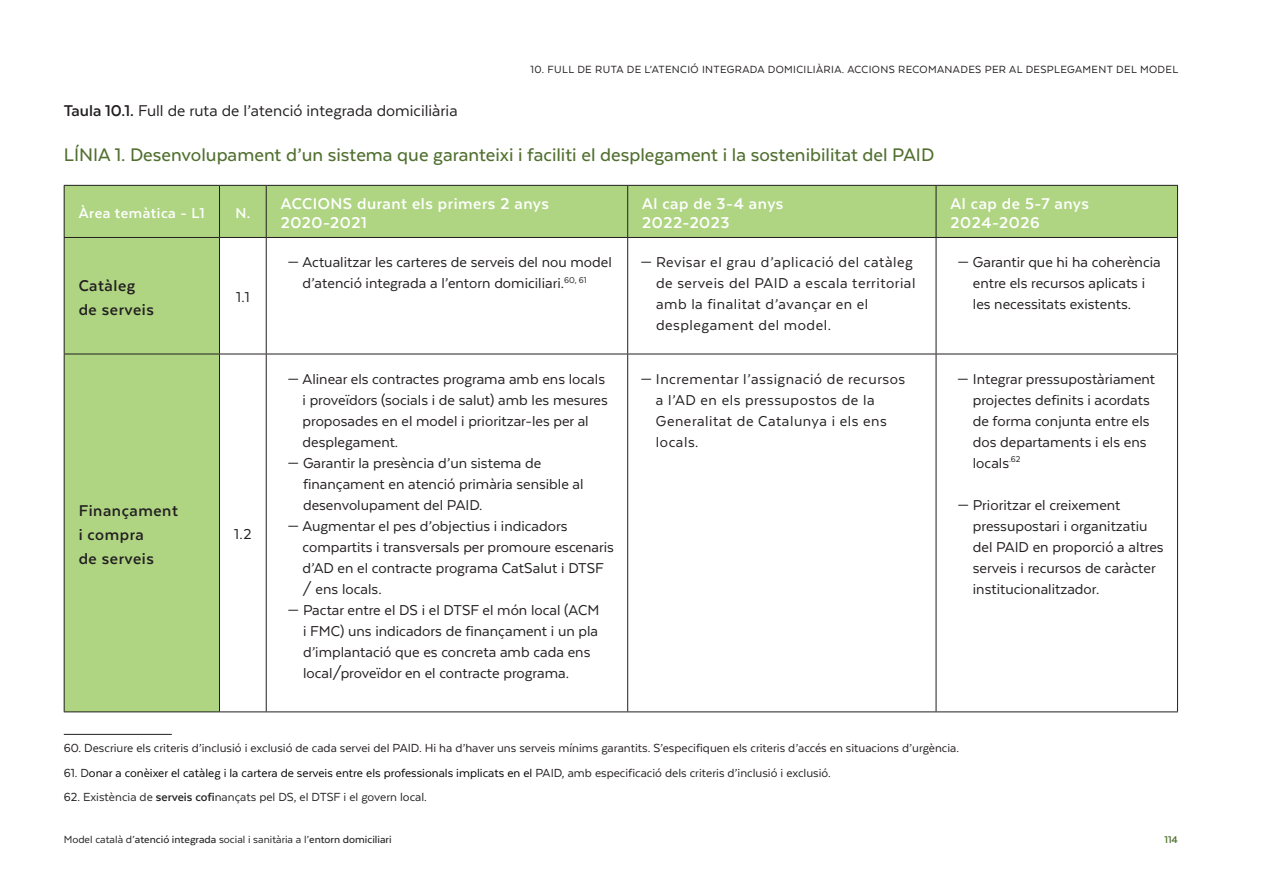
<style>
.page{position:relative;width:1263px;height:893px;background:#fff}
.page>*{position:absolute;margin:0;border:0;box-sizing:border-box;transform-origin:0 0}
.t1{font:500 21px "Texta";color:#517030}
.t2{font:700 18px/19.5px "Texta";letter-spacing:.03em;color:#fff}
.t3{font:18px "Texta";color:#231f20}
.t4{font:700 18px/24px "Texta";letter-spacing:.03em;color:#231f20}
.t5{font:16.5px/21px "Texta";color:#231f20}
.t6{font:16.5px/21px "Texta";letter-spacing:.03em;color:#231f20}
.t7{font:700 16.5px "Texta";letter-spacing:.03em;color:#fff}
.t8{font:13.5px "Texta";color:#231f20}
.t9{font:13.5px "Texta";color:#000}
.t10{font:13.5px "Texta";color:#262626}
.t11{font:12px "Texta";letter-spacing:.03em;color:#231f20}
.t12{font:500 12px "Texta";color:#231f20}
.t13{font:700 11.25px "Texta";color:#517030}
.s1{font-weight:700}
.s2{color:#231f20}
.s3{font-weight:400}
</style>
<div class="page">
<div style="left:64px;top:185px;width:155px;height:52px;background:#afd583"></div>
<div style="left:219px;top:185px;width:47px;height:52px;background:#afd583"></div>
<div style="left:266px;top:185px;width:362px;height:52px;background:#afd583"></div>
<div style="left:628px;top:185px;width:308px;height:52px;background:#afd583"></div>
<div style="left:936px;top:185px;width:241px;height:52px;background:#afd583"></div>
<div style="left:64px;top:237px;width:155px;height:117px;background:#afd583"></div>
<div style="left:64px;top:354px;width:155px;height:358px;background:#afd583"></div>
<hr style="left:219px;top:186px;width:1px;height:51px;background:#231f20">
<hr style="left:266px;top:186px;width:1px;height:51px;background:#231f20">
<hr style="left:627px;top:186px;width:1px;height:51px;background:#231f20">
<hr style="left:936px;top:186px;width:1px;height:51px;background:#231f20">
<hr style="left:219px;top:238px;width:1px;height:116px;background:#231f20">
<hr style="left:266px;top:238px;width:1px;height:116px;background:#231f20">
<hr style="left:627px;top:238px;width:1px;height:116px;background:#231f20">
<hr style="left:936px;top:238px;width:1px;height:116px;background:#231f20">
<hr style="left:64px;top:354px;width:155px;height:1px;background:#231f20">
<hr style="left:219px;top:354px;width:47px;height:1px;background:#231f20">
<hr style="left:219px;top:354px;width:1px;height:357px;background:#231f20">
<hr style="left:266px;top:354px;width:362px;height:1px;background:#231f20">
<hr style="left:266px;top:354px;width:1px;height:357px;background:#231f20">
<hr style="left:628px;top:354px;width:308px;height:1px;background:#231f20">
<hr style="left:627px;top:354px;width:1px;height:357px;background:#231f20">
<hr style="left:936px;top:354px;width:242px;height:1px;background:#231f20">
<hr style="left:936px;top:354px;width:1px;height:357px;background:#231f20">
<hr style="left:64px;top:711px;width:155px;height:1px;background:#231f20">
<hr style="left:219px;top:711px;width:47px;height:1px;background:#231f20">
<hr style="left:266px;top:711px;width:362px;height:1px;background:#231f20">
<hr style="left:628px;top:711px;width:308px;height:1px;background:#231f20">
<hr style="left:936px;top:711px;width:242px;height:1px;background:#231f20">
<hr style="left:1177px;top:238px;width:1px;height:116px;background:#231f20">
<hr style="left:1177px;top:354px;width:1px;height:357px;background:#231f20">
<hr style="left:64px;top:238px;width:1px;height:116px;background:#231f20">
<hr style="left:64px;top:354px;width:1px;height:357px;background:#231f20">
<hr style="left:64px;top:185px;width:155px;height:1px;background:#231f20">
<hr style="left:64px;top:186px;width:1px;height:51px;background:#231f20">
<hr style="left:219px;top:185px;width:47px;height:1px;background:#231f20">
<hr style="left:266px;top:185px;width:362px;height:1px;background:#231f20">
<hr style="left:628px;top:185px;width:308px;height:1px;background:#231f20">
<hr style="left:936px;top:185px;width:242px;height:1px;background:#231f20">
<hr style="left:1177px;top:186px;width:1px;height:51px;background:#231f20">
<hr style="left:219px;top:237px;width:47px;height:1px;background:#231f20">
<hr style="left:266px;top:237px;width:362px;height:1px;background:#231f20">
<hr style="left:628px;top:237px;width:308px;height:1px;background:#231f20">
<hr style="left:936px;top:237px;width:242px;height:1px;background:#231f20">
<hr style="left:64px;top:237px;width:155px;height:1px;background:#231f20">
<hr style="left:64px;top:734px;width:108px;height:1px;background:#231f20">
<p class="t11" style="left:530px;top:63px;width:649px">10. FULL DE RUTA DE L’ATENCIÓ INTEGRADA DOMICILIÀRIA. ACCIONS RECOMANADES PER AL DESPLEGAMENT DEL MODEL</p>
<p class="t3" style="left:64px;top:101px;width:395px"><span class="s1">Taula 10.1.</span> Full de ruta de l’atenció integrada domiciliària</p>
<p class="t1" style="left:64px;top:144px;width:872px">LÍNIA 1. Desenvolupament d’un sistema que garanteixi i faciliti el desplegament i la sostenibilitat del PAID</p>
<p class="t7" style="left:79px;top:204px;width:127px">Àrea temàtica - L1</p>
<p class="t7" style="left:235px;top:204px;width:16px">N.</p>
<p class="t2" style="left:281px;top:193px;width:270px">ACCIONS durant els primers 2 anys<br>2020-2021</p>
<p class="t2" style="left:642px;top:193px;width:143px">Al cap de 3-4 anys<br>2022-2023</p>
<p class="t2" style="left:950px;top:193px;width:140px">Al cap de 5-7 anys<br>2024-2026</p>
<p class="t4" style="left:79px;top:273px;width:77px">Catàleg de serveis</p>
<p class="t4" style="left:79px;top:498px;width:101px">Finançament i compra<br>de serveis</p>
<p class="t5" style="left:236px;top:286px;width:15px">1.1</p>
<p class="t5" style="left:234px;top:524px;width:19px">1.2</p>
<p class="t5" style="left:287px;top:251px;width:326px">— Actualitzar les carteres de serveis del nou model</p>
<p class="t5" style="left:303px;top:272px;width:285px">d’atenció integrada a l’entorn domiciliari.<sup>60,</sup> <sup>61</sup></p>
<p class="t5" style="left:287px;top:368px;width:319px">— Alinear els contractes programa amb ens locals</p>
<p class="t5" style="left:303px;top:389px;width:307px">i proveïdors (socials i de salut) amb les mesures proposades en el model i prioritzar-les per al desplegament.</p>
<p class="t5" style="left:303px;top:473px;width:282px">finançament en atenció primària sensible al desenvolupament del PAID.</p>
<p class="t5" style="left:303px;top:536px;width:313px">compartits i transversals per promoure escenaris d’AD en el contracte programa CatSalut i DTSF / ens locals.</p>
<p class="t5" style="left:303px;top:620px;width:297px">i FMC) uns indicadors de finançament i un pla d’implantació que es concreta amb cada ens local/proveïdor en el contracte programa.</p>
<p class="t5" style="left:287px;top:452px;width:255px">— Garantir la presència d’un sistema de</p>
<p class="t5" style="left:287px;top:515px;width:282px">— Augmentar el pes d’objectius i indicadors</p>
<p class="t5" style="left:287px;top:599px;width:313px">— Pactar entre el DS i el DTSF el món local (ACM</p>
<p class="t6" style="left:640px;top:251px;width:274px">— Revisar el grau d’aplicació del catàleg</p>
<p class="t6" style="left:656px;top:272px;width:261px">de serveis del PAID a escala territorial amb la finalitat d’avançar en el desplegament del model.</p>
<p class="t6" style="left:640px;top:368px;width:266px">— Incrementar l’assignació de recursos</p>
<p class="t6" style="left:656px;top:389px;width:232px">a l’AD en els pressupostos de la<br>Generalitat de Catalunya i els ens locals.</p>
<p class="t5" style="left:957px;top:251px;width:205px">— Garantir que hi ha coherència</p>
<p class="t5" style="left:973px;top:272px;width:174px">entre els recursos aplicats i les necessitats existents.</p>
<p class="t5" style="left:957px;top:368px;width:199px">— Integrar pressupostàriament</p>
<p class="t5" style="left:973px;top:389px;width:178px">projectes definits i acordats de forma conjunta entre els dos departaments i els ens locals<sup>.62</sup></p>
<p class="t5" style="left:957px;top:494px;width:165px">— Prioritzar el creixement</p>
<p class="t5" style="left:973px;top:515px;width:192px">pressupostari i organitzatiu del PAID en proporció a altres serveis i recursos de caràcter institucionalitzador.</p>
<p class="t8" style="left:64px;top:741px;width:897px">60. Descriure els criteris d’inclusió i exclusió de cada servei del PAID. Hi ha d’haver uns serveis mínims garantits. S’especifiquen els criteris d’accés en situacions d’urgència.</p>
<p class="t9" style="left:64px;top:766px;width:769px"><span class="s2">61. D</span>onar a conèixer el catàleg i la cartera de serveis entre els professionals implicats en el <span class="s2">PAID, amb especificació dels criteris d’inclusió i exclusió.</span></p>
<p class="t10" style="left:64px;top:790px;width:365px"><span class="s2">62</span>. Existència de <span class="s1">serveis cofi</span>nançats pel DS, el DTSF i el govern <span class="s2">local.</span></p>
<p class="t12" style="left:64px;top:834px;width:329px"><span class="s3">Model català d’</span>atenció integrada <span class="s3">social i sanitària a l’</span>entorn domiciliari</p>
<p class="t13" style="left:1164px;top:834px;width:15px">114</p>
</div>
